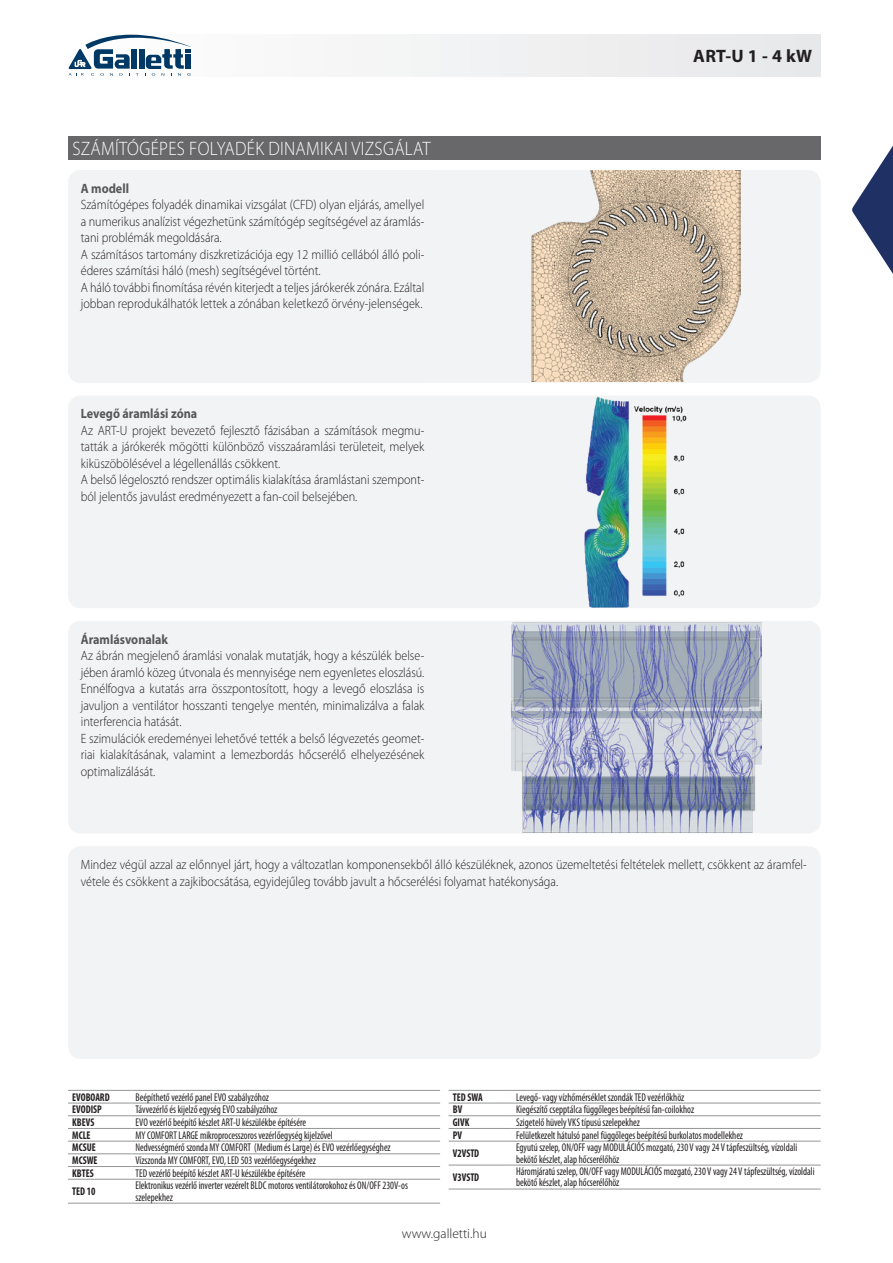
<style>
.page{position:relative;width:893px;height:1263px;background:#fff}
.page>*{position:absolute;margin:0;border:0;box-sizing:border-box;transform-origin:0 0}
.t1{font:300 19.5px "Myriad Pro";letter-spacing:.02em;color:#fff;scale:.9 1}
.t2{font:700 18px "Myriad Pro";color:#231f20}
.t3{font:300 13.5px/16.5px "Myriad Pro";color:#231f20;scale:.9 1}
.t4{font:700 13.5px "Myriad Pro";color:#57585a;scale:.9 1}
.t5{font:300 13.5px "Myriad Pro";color:#231f20}
.t6{font:condensed 11.25px/11.2px "Myriad Pro";color:#231f20;scale:.9 1}
.t7{font:700 condensed 11.25px "Myriad Pro";color:#231f20;scale:.9 1}
</style>
<div class="page">
<div style="left:68px;top:34px;width:753px;height:43px;background:#f0f1f2"></div>
<svg style="left:852px;top:146px;width:41px;height:128px"></svg>
<svg style="left:69px;top:35px;width:122px;height:41px"></svg>
<div style="left:68px;top:621px;width:753px;height:212px;background:#f2f3f4;border-radius:13px"></div>
<div style="left:68px;top:395px;width:753px;height:213px;background:#f2f3f4;border-radius:13px"></div>
<div style="left:68px;top:170px;width:753px;height:213px;background:#f2f3f4;border-radius:13px"></div>
<img style="left:584px;top:396px;width:103px;height:211px">
<img style="left:511px;top:622px;width:250px;height:210px">
<img style="left:531px;top:171px;width:209px;height:211px">
<hr style="left:68px;top:1090px;width:63px;height:1px;background:#939598">
<hr style="left:131px;top:1090px;width:309px;height:1px;background:#939598">
<hr style="left:68px;top:1103px;width:63px;height:1px;background:#939598">
<hr style="left:131px;top:1103px;width:309px;height:1px;background:#939598">
<hr style="left:68px;top:1115px;width:63px;height:1px;background:#939598">
<hr style="left:131px;top:1115px;width:309px;height:1px;background:#939598">
<hr style="left:68px;top:1128px;width:63px;height:1px;background:#939598">
<hr style="left:131px;top:1128px;width:309px;height:1px;background:#939598">
<hr style="left:68px;top:1141px;width:63px;height:1px;background:#939598">
<hr style="left:131px;top:1141px;width:309px;height:1px;background:#939598">
<hr style="left:68px;top:1153px;width:63px;height:1px;background:#939598">
<hr style="left:131px;top:1153px;width:309px;height:1px;background:#939598">
<hr style="left:68px;top:1166px;width:63px;height:1px;background:#939598">
<hr style="left:131px;top:1166px;width:309px;height:1px;background:#939598">
<hr style="left:68px;top:1179px;width:63px;height:1px;background:#939598">
<hr style="left:131px;top:1179px;width:309px;height:1px;background:#939598">
<hr style="left:68px;top:1203px;width:63px;height:1px;background:#939598">
<hr style="left:131px;top:1203px;width:309px;height:1px;background:#939598">
<hr style="left:449px;top:1090px;width:63px;height:1px;background:#939598">
<hr style="left:512px;top:1090px;width:309px;height:1px;background:#939598">
<hr style="left:449px;top:1103px;width:63px;height:1px;background:#939598">
<hr style="left:512px;top:1103px;width:309px;height:1px;background:#939598">
<hr style="left:449px;top:1115px;width:63px;height:1px;background:#939598">
<hr style="left:512px;top:1115px;width:309px;height:1px;background:#939598">
<hr style="left:449px;top:1128px;width:63px;height:1px;background:#939598">
<hr style="left:512px;top:1128px;width:309px;height:1px;background:#939598">
<hr style="left:449px;top:1141px;width:63px;height:1px;background:#939598">
<hr style="left:512px;top:1141px;width:309px;height:1px;background:#939598">
<hr style="left:449px;top:1165px;width:63px;height:1px;background:#939598">
<hr style="left:512px;top:1165px;width:309px;height:1px;background:#939598">
<hr style="left:449px;top:1189px;width:63px;height:1px;background:#939598">
<hr style="left:512px;top:1189px;width:309px;height:1px;background:#939598">
<div style="left:68px;top:136px;width:753px;height:23px;background:#686769"></div>
<div style="left:68px;top:846px;width:753px;height:213px;background:#f2f3f4;border-radius:13px"></div>
<h1 class="t1" style="left:72px;top:137px;width:399px">SZÁMÍTÓGÉPES FOLYADÉK DINAMIKAI VIZSGÁLAT</h1>
<p class="t4" style="left:81px;top:180px;width:55px">A modell</p>
<p class="t3" style="left:81px;top:197px;width:383px">Számítógépes folyadék dinamikai vizsgálat (CFD) olyan eljárás, amellyel a numerikus analízist végezhetünk számítógép segítségével az áramlás&shy;tani problémák megoldására.<br>A számításos tartomány diszkretizációja egy 12 millió cellából álló poli&shy;éderes számítási háló (mesh) segítségével történt.<br>A háló további finomítása révén kiterjedt a teljes járókerék zónára. Ezáltal jobban reprodukálhatók lettek a zónában keletkező örvény-jelenségek.</p>
<p class="t4" style="left:81px;top:405px;width:131px">Levegő áramlási zóna</p>
<p class="t3" style="left:81px;top:422px;width:383px">Az ART-U projekt bevezető fejlesztő fázisában a számítások megmu&shy;tatták a járókerék mögötti különböző visszaáramlási területeit, melyek kiküszöbölésével a légellenállás csökkent.<br>A belső légelosztó rendszer optimális kialakítása áramlástani szempont&shy;ból jelentős javulást eredményezett a fan-coil belsejében.</p>
<p class="t4" style="left:81px;top:630px;width:99px">Áramlásvonalak</p>
<p class="t3" style="left:81px;top:647px;width:383px">Az ábrán megjelenő áramlási vonalak mutatják, hogy a készülék belse&shy;jében áramló közeg útvonala és mennyisége nem egyenletes eloszlású.<br>Ennélfogva a kutatás arra összpontosított, hogy a levegő eloszlása is javuljon a ventilátor hosszanti tengelye mentén, minimalizálva a falak interferencia hatását.<br>E szimulációk eredeményei lehetővé tették a belső légvezetés geomet&shy;riai kialakításának, valamint a lemezbordás hőcserélő elhelyezésének optimalizálását.</p>
<h2 class="t2" style="left:693px;top:44px;width:120px">ART-U 1 - 4 kW</h2>
<p class="t3" style="left:81px;top:856px;width:808px">Mindez végül azzal az előnnyel járt, hogy a változatlan komponensekből álló készüléknek, azonos üzemeltetési feltételek mellett, csökkent az áramfel&shy;vétele és csökkent a zajkibocsátása, egyidejűleg tovább javult a hőcserélési folyamat hatékonysága.</p>
<p class="t7" style="left:72px;top:1090px;width:43px">EVOBOARD</p>
<p class="t6" style="left:136px;top:1091px;width:150px">Beépíthető vezérlő panel EVO szabályzóhoz</p>
<p class="t7" style="left:72px;top:1102px;width:34px">EVODISP</p>
<p class="t6" style="left:136px;top:1104px;width:159px">Távvezérlő és kijelző egység EVO szabályzóhoz</p>
<p class="t7" style="left:72px;top:1115px;width:26px">KBEVS</p>
<p class="t6" style="left:136px;top:1116px;width:191px">EVO vezérlő beépítő készlet ART-U készülékbe építésére</p>
<p class="t7" style="left:72px;top:1128px;width:22px">MCLE</p>
<p class="t6" style="left:136px;top:1129px;width:221px">MY COMFORT LARGE mikroprocesszoros vezérlőegység kijelzővel</p>
<p class="t7" style="left:72px;top:1140px;width:28px">MCSUE</p>
<p class="t6" style="left:136px;top:1142px;width:285px">Nedvességmérő szonda MY COMFORT (Medium és Large) és EVO vezérlőegységhez</p>
<p class="t7" style="left:72px;top:1153px;width:30px">MCSWE</p>
<p class="t6" style="left:136px;top:1154px;width:202px">Vízszonda MY COMFORT, EVO, LED 503 vezérlőegységekhez</p>
<p class="t7" style="left:72px;top:1166px;width:25px">KBTES</p>
<p class="t6" style="left:136px;top:1167px;width:190px">TED vezérlő beépítő készlet ART-U készülékbe építésére</p>
<p class="t7" style="left:72px;top:1184px;width:27px">TED 10</p>
<p class="t6" style="left:136px;top:1180px;width:304px">Elektronikus vezérlő inverter vezérelt BLDC motoros ventilátorokohoz és ON/OFF 230V-os szelepekhez</p>
<p class="t7" style="left:453px;top:1090px;width:35px">TED SWA</p>
<p class="t6" style="left:516px;top:1091px;width:188px">Levegő- vagy vízhőmérséklet szondák TED vezérlőkhöz</p>
<p class="t7" style="left:453px;top:1102px;width:12px">BV</p>
<p class="t6" style="left:516px;top:1104px;width:199px">Kiegészítő csepptálca függőleges beépítésű fan-coilokhoz</p>
<p class="t7" style="left:453px;top:1115px;width:20px">GIVK</p>
<p class="t6" style="left:516px;top:1116px;width:139px">Szigetelő hüvely VKS típusú szelepekhez</p>
<p class="t7" style="left:453px;top:1128px;width:12px">PV</p>
<p class="t6" style="left:516px;top:1129px;width:254px">Felületkezelt hátulsó panel függőleges beépítésű burkolatos modellekhez</p>
<p class="t7" style="left:453px;top:1146px;width:31px">V2VSTD</p>
<p class="t6" style="left:516px;top:1142px;width:314px">Egyutú szelep, ON/OFF vagy MODULÁCIÓS mozgató, 230 V vagy 24 V tápfeszültség, vízoldali bekötő készlet, alap hőcserélőhöz</p>
<p class="t7" style="left:453px;top:1170px;width:31px">V3VSTD</p>
<p class="t6" style="left:516px;top:1166px;width:333px">Háromjáratú szelep, ON/OFF vagy MODULÁCIÓS mozgató, 230 V vagy 24 V tápfeszültség, vízoldali bekötő készlet, alap hőcserélőhöz</p>
<p class="t5" style="left:402px;top:1225px;width:87px">www.galletti.hu</p>
</div>
